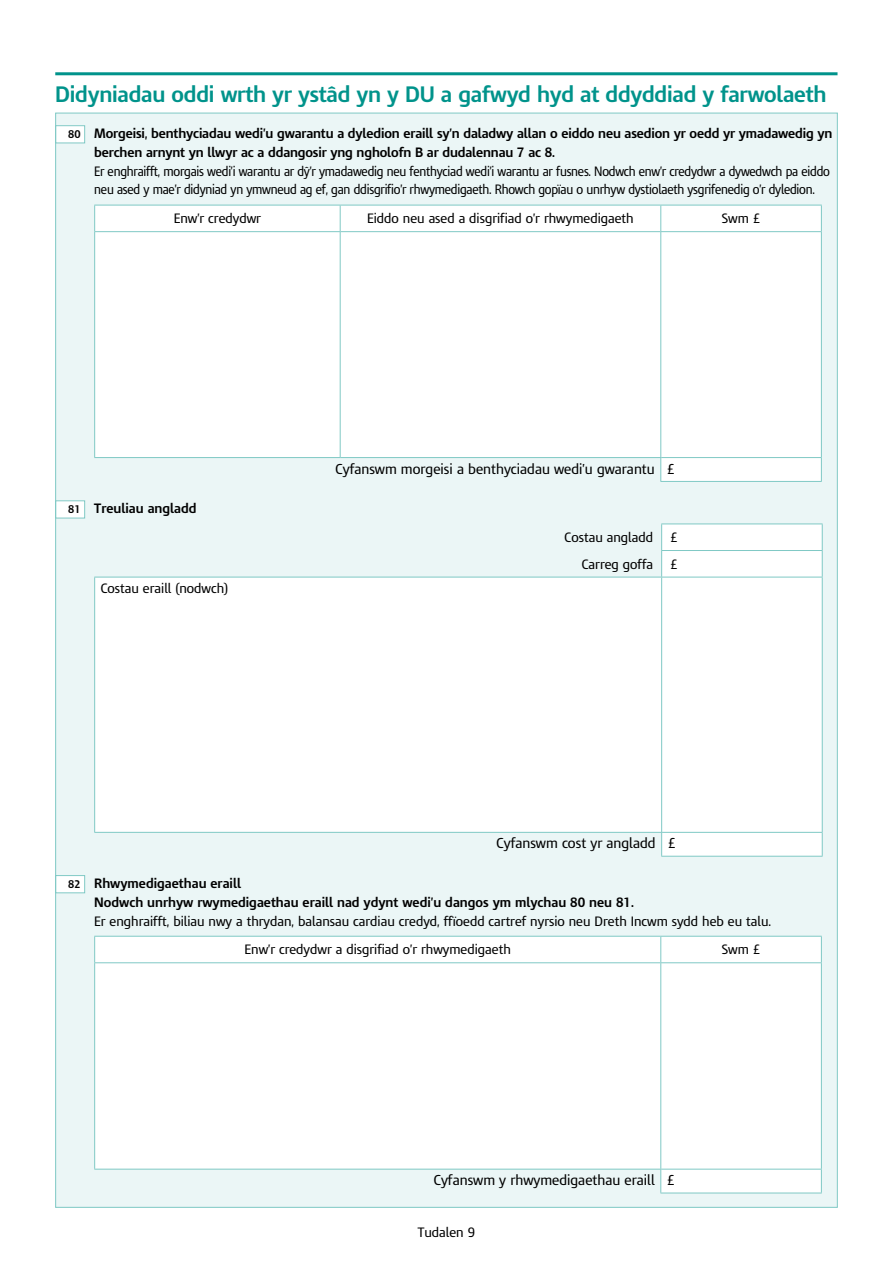
<style>
.page{position:relative;width:893px;height:1263px;background:#fff}
.page>*{position:absolute;margin:0;border:0;box-sizing:border-box;transform-origin:0 0}
.t1{font:700 21px "HMRC Modena";letter-spacing:-.01em;color:#00938b}
.t2{font:13.5px "HMRC Modena";color:#000}
.t3{font:700 12.75px/18.8px "HMRC Modena";letter-spacing:-.01em;color:#000}
.t4{font:12.75px "HMRC Modena";color:#000}
.t5{font:12.75px/18.8px "HMRC Modena";letter-spacing:-.02em;color:#000;scale:.92 1}
.s1{font-size:10.5px}
</style>
<div class="page">
<hr style="left:55px;top:72px;width:782px;height:3px;background:#00938b">
<div style="left:56px;top:113px;width:781px;height:1094px;background:#ebf6f6"></div>
<div style="left:56px;top:126px;width:29px;height:17px;background:#fff"></div>
<div style="left:55px;top:125px;width:30px;height:18px;border:1px solid #80c9c5"></div>
<div style="left:95px;top:206px;width:726px;height:275px;background:#fff"></div>
<div style="left:95px;top:458px;width:566px;height:23px;background:#ebf6f6"></div>
<hr style="left:94px;top:205px;width:246px;height:1px;background:#80c9c5">
<svg style="left:94px;top:205px;width:1px;height:26px"></svg>
<hr style="left:340px;top:205px;width:321px;height:1px;background:#80c9c5">
<svg style="left:340px;top:205px;width:1px;height:26px"></svg>
<hr style="left:661px;top:205px;width:161px;height:1px;background:#80c9c5">
<svg style="left:660px;top:205px;width:1px;height:26px"></svg>
<svg style="left:821px;top:205px;width:1px;height:26px"></svg>
<hr style="left:94px;top:231px;width:246px;height:1px;background:#80c9c5">
<hr style="left:94px;top:232px;width:1px;height:225px;background:#80c9c5">
<hr style="left:340px;top:231px;width:321px;height:1px;background:#80c9c5">
<hr style="left:340px;top:232px;width:1px;height:225px;background:#80c9c5">
<hr style="left:661px;top:231px;width:161px;height:1px;background:#80c9c5">
<hr style="left:660px;top:232px;width:1px;height:225px;background:#80c9c5">
<hr style="left:821px;top:232px;width:1px;height:225px;background:#80c9c5">
<hr style="left:661px;top:457px;width:161px;height:1px;background:#80c9c5">
<svg style="left:821px;top:458px;width:1px;height:23px"></svg>
<hr style="left:660px;top:481px;width:162px;height:1px;background:#80c9c5">
<hr style="left:94px;top:457px;width:246px;height:1px;background:#80c9c5">
<hr style="left:340px;top:457px;width:321px;height:1px;background:#80c9c5">
<svg style="left:660px;top:458px;width:1px;height:23px"></svg>
<div style="left:56px;top:501px;width:29px;height:17px;background:#fff"></div>
<div style="left:55px;top:500px;width:30px;height:18px;border:1px solid #80c9c5"></div>
<svg style="left:95px;top:524px;width:727px;height:332px;fill:#fff"></svg>
<hr style="left:661px;top:523px;width:162px;height:1px;background:#80c9c5">
<hr style="left:661px;top:550px;width:162px;height:1px;background:#80c9c5">
<svg style="left:822px;top:524px;width:1px;height:53px"></svg>
<hr style="left:94px;top:577px;width:1px;height:255px;background:#80c9c5">
<hr style="left:661px;top:577px;width:162px;height:1px;background:#80c9c5">
<hr style="left:661px;top:577px;width:1px;height:255px;background:#80c9c5">
<hr style="left:822px;top:577px;width:1px;height:255px;background:#80c9c5">
<hr style="left:662px;top:832px;width:161px;height:1px;background:#80c9c5">
<svg style="left:822px;top:833px;width:1px;height:23px"></svg>
<hr style="left:661px;top:856px;width:162px;height:1px;background:#80c9c5">
<svg style="left:661px;top:524px;width:1px;height:53px"></svg>
<hr style="left:94px;top:577px;width:567px;height:1px;background:#80c9c5">
<hr style="left:94px;top:832px;width:568px;height:1px;background:#80c9c5">
<svg style="left:661px;top:833px;width:1px;height:23px"></svg>
<div style="left:56px;top:875px;width:29px;height:18px;background:#fff"></div>
<div style="left:55px;top:875px;width:30px;height:18px;border:1px solid #80c9c5"></div>
<div style="left:95px;top:937px;width:726px;height:255px;background:#fff"></div>
<div style="left:95px;top:1169px;width:566px;height:24px;background:#ebf6f6"></div>
<hr style="left:94px;top:936px;width:567px;height:1px;background:#80c9c5">
<svg style="left:94px;top:936px;width:1px;height:26px"></svg>
<hr style="left:661px;top:936px;width:161px;height:1px;background:#80c9c5">
<svg style="left:660px;top:936px;width:1px;height:26px"></svg>
<svg style="left:821px;top:936px;width:1px;height:26px"></svg>
<hr style="left:94px;top:962px;width:567px;height:1px;background:#80c9c5">
<hr style="left:94px;top:963px;width:1px;height:206px;background:#80c9c5">
<hr style="left:661px;top:962px;width:161px;height:1px;background:#80c9c5">
<hr style="left:660px;top:963px;width:1px;height:206px;background:#80c9c5">
<hr style="left:821px;top:963px;width:1px;height:206px;background:#80c9c5">
<hr style="left:661px;top:1169px;width:161px;height:1px;background:#80c9c5">
<svg style="left:821px;top:1169px;width:1px;height:23px"></svg>
<hr style="left:660px;top:1192px;width:162px;height:1px;background:#80c9c5">
<hr style="left:94px;top:1169px;width:567px;height:1px;background:#80c9c5">
<svg style="left:660px;top:1169px;width:1px;height:23px"></svg>
<h1 class="t1" style="left:55px;top:81px;width:773px">Didyniadau oddi wrth yr ystâd yn y DU a gafwyd hyd at ddyddiad y farwolaeth</h1>
<p class="t3" style="left:94px;top:124px;width:740px;text-indent:-26px"><span class="s1">80</span> Morgeisi, benthyciadau wedi’u gwarantu a dyledion eraill sy’n daladwy allan o eiddo neu asedion yr oedd yr ymadawedig yn berchen arnynt yn llwyr ac a ddangosir yng ngholofn B ar dudalennau 7 ac 8.</p>
<p class="t5" style="left:94px;top:162px;width:801px">Er enghraifft, morgais wedi’i warantu ar dŷ’r ymadawedig neu fenthyciad wedi’i warantu ar fusnes. Nodwch enw’r credydwr a dywedwch pa eiddo neu ased y mae’r didyniad yn ymwneud ag ef, gan ddisgrifio’r rhwymedigaeth. Rhowch gopïau o unrhyw dystiolaeth ysgrifenedig o’r dyledion.</p>
<p class="t4" style="left:174px;top:211px;width:89px">Enw’r credydwr</p>
<p class="t4" style="left:367px;top:211px;width:268px">Eiddo neu ased a disgrifiad o’r rhwymedigaeth</p>
<p class="t4" style="left:722px;top:211px;width:40px">Swm £</p>
<p class="t3" style="left:68px;top:499px;width:130px"><span class="s1">81</span> Treuliau angladd</p>
<p class="t4" style="left:101px;top:580px;width:129px">Costau eraill (nodwch)</p>
<p class="t2" style="left:335px;top:461px;width:341px">Cyfanswm morgeisi a benthyciadau wedi’u gwarantu £</p>
<p class="t4" style="left:564px;top:530px;width:90px">Costau angladd</p>
<p class="t4" style="left:670px;top:530px;width:9px">£</p>
<p class="t4" style="left:582px;top:556px;width:73px">Carreg goffa</p>
<p class="t4" style="left:670px;top:556px;width:9px">£</p>
<p class="t2" style="left:496px;top:835px;width:181px">Cyfanswm cost yr angladd £</p>
<p class="t3" style="left:94px;top:874px;width:541px;text-indent:-26px"><span class="s1">82</span> Rhwymedigaethau eraill<br>Nodwch unrhyw rwymedigaethau eraill nad ydynt wedi’u dangos ym mlychau 80 neu 81.</p>
<p class="t4" style="left:94px;top:913px;width:678px">Er enghraifft, biliau nwy a thrydan, balansau cardiau credyd, ffïoedd cartref nyrsio neu Dreth Incwm sydd heb eu talu.</p>
<p class="t4" style="left:245px;top:942px;width:268px">Enw’r credydwr a disgrifiad o’r rhwymedigaeth</p>
<p class="t4" style="left:722px;top:942px;width:40px">Swm £</p>
<p class="t2" style="left:434px;top:1172px;width:243px">Cyfanswm y rhwymedigaethau eraill £</p>
<p class="t4" style="left:418px;top:1225px;width:59px">Tudalen 9</p>
</div>
